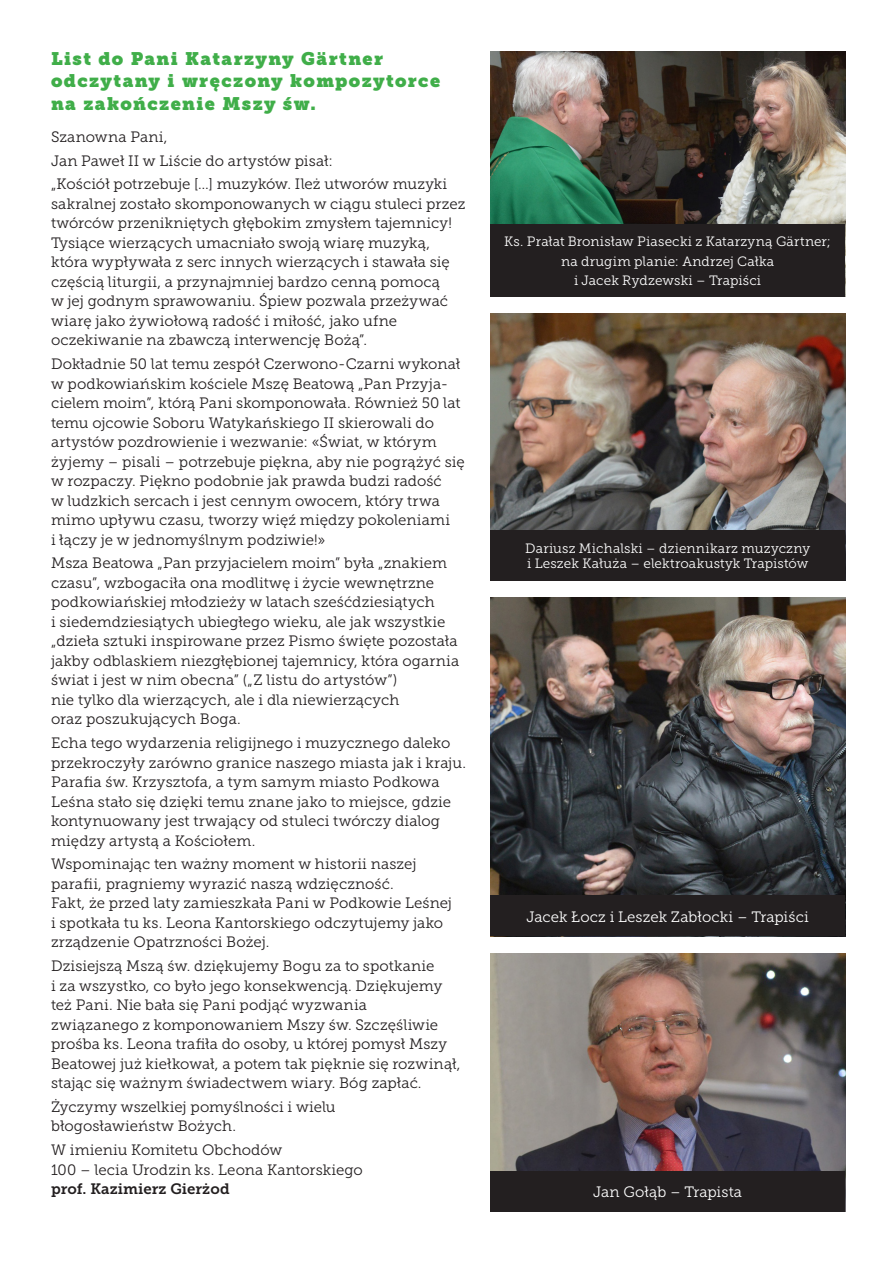
<style>
.page{position:relative;width:893px;height:1263px;background:#fff}
.page>*{position:absolute;margin:0;border:0;box-sizing:border-box;transform-origin:0 0}
.t1{font:18px/22.5px "Museo Slab";letter-spacing:.075em;color:#40ae49}
.t2{font:15px/19.5px "Museo Slab 300";letter-spacing:.005em;color:#231f20}
.t3{font:15px "Museo Slab 300";letter-spacing:.005em;color:#fff}
.t4{font:13.5px/19.5px "Museo Slab 300";letter-spacing:.015em;color:#fff;text-align:center}
.s1{font-family:"Museo Slab 700"}
</style>
<div class="page">
<img style="left:490px;top:314px;width:355px;height:216px">
<img style="left:490px;top:597px;width:355px;height:298px">
<img style="left:490px;top:51px;width:355px;height:173px">
<img style="left:490px;top:953px;width:355px;height:218px">
<div style="left:490px;top:224px;width:355px;height:73px;background:#231f20"></div>
<div style="left:490px;top:530px;width:355px;height:50px;background:#231f20"></div>
<div style="left:490px;top:895px;width:355px;height:41px;background:#231f20"></div>
<div style="left:490px;top:1171px;width:355px;height:41px;background:#231f20"></div>
<p class="t1" style="left:51px;top:47px;width:391px">List do Pani Katarzyny Gärtner odczytany i wręczony kompozytorce na zakończenie Mszy św.</p>
<p class="t2" style="left:51px;top:127px;width:118px">Szanowna Pani,</p>
<p class="t2" style="left:51px;top:151px;width:283px">Jan Paweł II w Liście do artystów pisał:</p>
<p class="t2" style="left:51px;top:174px;width:416px">„Kościół potrzebuje […] muzyków. Ileż utworów muzyki sakralnej zostało skomponowanych w ciągu stuleci przez twórców przenikniętych głębokim zmysłem tajemnicy!<br>Tysiące wierzących umacniało swoją wiarę muzyką, która wypływała z serc innych wierzących i stawała się częścią liturgii, a przynajmniej bardzo cenną pomocą<br>w jej godnym sprawowaniu. Śpiew pozwala przeżywać wiarę jako żywiołową radość i miłość, jako ufne oczekiwanie na zbawczą interwencję Bożą”.</p>
<p class="t2" style="left:51px;top:354px;width:415px">Dokładnie 50 lat temu zespół Czerwono-Czarni wykonał w podkowiańskim kościele Mszę Beatową „Pan Przyja&shy;cielem moim”, którą Pani skomponowała. Również 50 lat temu ojcowie Soboru Watykańskiego II skierowali do artystów pozdrowienie i wezwanie: «Świat, w którym żyjemy – pisali – potrzebuje piękna, aby nie pogrążyć się w rozpaczy. Piękno podobnie jak prawda budzi radość<br>w ludzkich sercach i jest cennym owocem, który trwa mimo upływu czasu, tworzy więź między pokoleniami<br>i łączy je w jednomyślnym podziwie!»</p>
<p class="t2" style="left:51px;top:553px;width:410px">Msza Beatowa „Pan przyjacielem moim” była „znakiem czasu”, wzbogaciła ona modlitwę i życie wewnętrzne podkowiańskiej młodzieży w latach sześćdziesiątych<br>i siedemdziesiątych ubiegłego wieku, ale jak wszystkie „dzieła sztuki inspirowane przez Pismo święte pozostała jakby odblaskiem niezgłębionej tajemnicy, która ogarnia świat i jest w nim obecna” („Z listu do artystów”)<br>nie tylko dla wierzących, ale i dla niewierzących<br>oraz poszukujących Boga.</p>
<p class="t2" style="left:51px;top:733px;width:416px">Echa tego wydarzenia religijnego i muzycznego daleko przekroczyły zarówno granice naszego miasta jak i kraju.<br>Parafia św. Krzysztofa, a tym samym miasto Podkowa Leśna stało się dzięki temu znane jako to miejsce, gdzie kontynuowany jest trwający od stuleci twórczy dialog między artystą a Kościołem.</p>
<p class="t2" style="left:51px;top:854px;width:403px">Wspominając ten ważny moment w historii naszej parafii, pragniemy wyrazić naszą wdzięczność.<br>Fakt, że przed laty zamieszkała Pani w Podkowie Leśnej i spotkała tu ks. Leona Kantorskiego odczytujemy jako zrządzenie Opatrzności Bożej.</p>
<p class="t2" style="left:51px;top:956px;width:411px">Dzisiejszą Mszą św. dziękujemy Bogu za to spotkanie<br>i za wszystko, co było jego konsekwencją. Dziękujemy też Pani. Nie bała się Pani podjąć wyzwania<br>związanego z komponowaniem Mszy św. Szczęśliwie prośba ks. Leona trafiła do osoby, u której pomysł Mszy Beatowej już kiełkował, a potem tak pięknie się rozwinął, stając się ważnym świadectwem wiary. Bóg zapłać.</p>
<p class="t2" style="left:51px;top:1097px;width:286px">Życzymy wszelkiej pomyślności i wielu błogosławieństw Bożych.</p>
<p class="t2" style="left:51px;top:1140px;width:313px">W imieniu Komitetu Obchodów<br>100 – lecia Urodzin ks. Leona Kantorskiego <span class="s1">prof. Kazimierz Gierżod</span></p>
<p class="t4" style="left:504px;top:232px;width:328px">Ks. Prałat Bronisław Piasecki z Katarzyną Gärtner; na drugim planie: Andrzej Całka<br>i Jacek Rydzewski – Trapiści</p>
<p class="t4" style="left:525px;top:541px;width:286px;line-height:15px;text-align:left">Dariusz Michalski – dziennikarz muzyczny i Leszek Kałuża – elektroakustyk Trapistów</p>
<p class="t3" style="left:526px;top:908px;width:284px">Jacek Łocz i Leszek Zabłocki – Trapiści</p>
<p class="t3" style="left:593px;top:1184px;width:151px">Jan Gołąb – Trapista</p>
</div>
